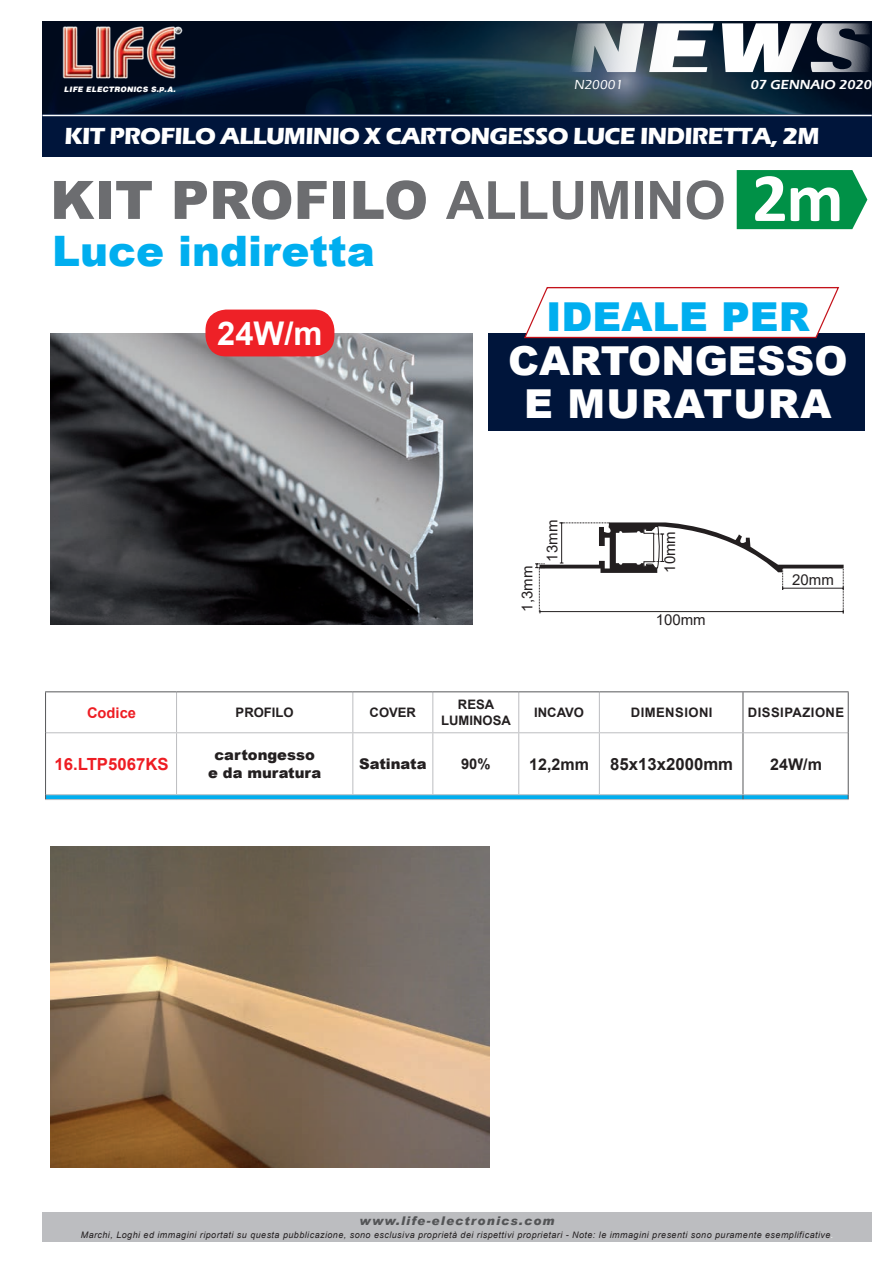
<style>
.page{position:relative;width:893px;height:1263px;background:#fff}
.page>*{position:absolute;margin:0;border:0;box-sizing:border-box;transform-origin:0 0}
.t1{font:900 52.95px "Arial";color:#6c6d70}
.t2{font:900 42px "Arial";color:#00aeef}
.t3{font:900 39.9px/43.8px "Arial";color:#fff;text-align:center}
.t4{font:900 39.9px "Arial";color:#00aeef}
.t5{font:700 32.7px "Arial";color:#fff}
.t6{font:700 24px "Eras ITC";letter-spacing:-.03em;color:#fff}
.t7{font:700 16.8px "Arial";color:#ee1d23}
.t8{font:700 16.8px "Arial";color:#231f20}
.t9{font:700 16.05px "Arial";color:#231f20}
.t10{font:15px "Arial";color:#231f20}
.t11{font:900 14.7px/17.7px "Arial";color:#231f20;text-align:center}
.t12{font:700 14.7px "Arial";color:#ee1d23}
.t13{font:700 14.7px "Arial";color:#231f20}
.t14{font:600 13.5px "Eras ITC";color:#fff}
.t15{font:500 13.5px "Eras ITC";color:#fff}
.t16{font:700 13.05px/15.8px "Arial";color:#231f20;text-align:center}
.t17{font:700 13.05px "Arial";letter-spacing:.035em;color:#231f20}
.t18{font:italic 900 12px "Arial";letter-spacing:.1em;color:#545557}
.t19{font:italic 9px "Arial";letter-spacing:.05em;color:#231f20}
.t20{font:7.5px "Airbus Special";letter-spacing:.03em;color:#fff}
.s1{font-weight:700}
.s2{font-family:"Calibri";font-weight:700;font-size:69.75px;color:#fff}
.s3{color:#fff}
</style>
<div class="page">
<img style="left:50px;top:333px;width:423px;height:292px">
<img style="left:43px;top:21px;width:829px;height:93px">
<img style="left:60px;top:24px;width:122px;height:57px">
<svg style="left:569px;top:23px;width:301px;height:49px"></svg>
<div style="left:43px;top:115px;width:829px;height:42px;background:#00153b"></div>
<hr style="left:43px;top:115px;width:829px;height:1px;background:#fff">
<div style="left:43px;top:1212px;width:829px;height:30px;background:#bcbdc0"></div>
<svg style="left:737px;top:170px;width:130px;height:59px;background:#0e9751"></svg>
<hr style="left:176px;top:692px;width:1px;height:40px;background:#bcbdc0">
<hr style="left:352px;top:692px;width:1px;height:40px;background:#bcbdc0">
<hr style="left:432px;top:692px;width:1px;height:40px;background:#bcbdc0">
<hr style="left:518px;top:692px;width:1px;height:40px;background:#bcbdc0">
<hr style="left:599px;top:692px;width:1px;height:40px;background:#bcbdc0">
<hr style="left:46px;top:732px;width:131px;height:1px;background:#bcbdc0">
<hr style="left:177px;top:732px;width:176px;height:1px;background:#bcbdc0">
<hr style="left:176px;top:733px;width:1px;height:61px;background:#bcbdc0">
<hr style="left:353px;top:732px;width:80px;height:1px;background:#bcbdc0">
<hr style="left:352px;top:733px;width:1px;height:61px;background:#bcbdc0">
<hr style="left:433px;top:732px;width:86px;height:1px;background:#bcbdc0">
<hr style="left:432px;top:733px;width:1px;height:61px;background:#bcbdc0">
<hr style="left:519px;top:732px;width:80px;height:1px;background:#bcbdc0">
<hr style="left:518px;top:733px;width:1px;height:61px;background:#bcbdc0">
<hr style="left:599px;top:732px;width:144px;height:1px;background:#bcbdc0">
<hr style="left:599px;top:733px;width:1px;height:61px;background:#bcbdc0">
<hr style="left:743px;top:732px;width:105px;height:1px;background:#bcbdc0">
<hr style="left:46px;top:794px;width:131px;height:1px;background:#bcbdc0">
<hr style="left:177px;top:794px;width:176px;height:1px;background:#bcbdc0">
<hr style="left:353px;top:794px;width:80px;height:1px;background:#bcbdc0">
<hr style="left:433px;top:794px;width:86px;height:1px;background:#bcbdc0">
<hr style="left:519px;top:794px;width:80px;height:1px;background:#bcbdc0">
<hr style="left:599px;top:794px;width:144px;height:1px;background:#bcbdc0">
<hr style="left:743px;top:794px;width:105px;height:1px;background:#bcbdc0">
<hr style="left:45px;top:799px;width:132px;height:1px;background:#bcbdc0">
<hr style="left:177px;top:799px;width:176px;height:1px;background:#bcbdc0">
<hr style="left:353px;top:799px;width:80px;height:1px;background:#bcbdc0">
<hr style="left:433px;top:799px;width:86px;height:1px;background:#bcbdc0">
<hr style="left:519px;top:799px;width:80px;height:1px;background:#bcbdc0">
<hr style="left:599px;top:799px;width:144px;height:1px;background:#bcbdc0">
<hr style="left:743px;top:799px;width:106px;height:1px;background:#bcbdc0">
<hr style="left:45px;top:691px;width:132px;height:1px;background:#57585a">
<hr style="left:45px;top:692px;width:1px;height:41px;background:#57585a">
<hr style="left:177px;top:691px;width:176px;height:1px;background:#57585a">
<hr style="left:353px;top:691px;width:80px;height:1px;background:#57585a">
<hr style="left:433px;top:691px;width:86px;height:1px;background:#57585a">
<hr style="left:519px;top:691px;width:80px;height:1px;background:#57585a">
<hr style="left:599px;top:691px;width:144px;height:1px;background:#57585a">
<hr style="left:743px;top:691px;width:106px;height:1px;background:#57585a">
<hr style="left:743px;top:692px;width:1px;height:40px;background:#57585a">
<hr style="left:848px;top:692px;width:1px;height:41px;background:#57585a">
<hr style="left:45px;top:733px;width:1px;height:62px;background:#57585a">
<hr style="left:743px;top:733px;width:1px;height:61px;background:#57585a">
<hr style="left:848px;top:733px;width:1px;height:62px;background:#57585a">
<svg style="left:45px;top:795px;width:804px;height:4px;background:#0caeeb"></svg>
<svg style="left:535px;top:522px;width:309px;height:91px"></svg>
<div style="left:205px;top:310px;width:129px;height:46px;background:#ee2127;border-radius:21px"></div>
<div style="left:489px;top:333px;width:376px;height:97px;background:#00153b"></div>
<svg style="left:524px;top:287px;width:316px;height:52px"></svg>
<img style="left:50px;top:846px;width:440px;height:321px">
<h3 class="t15" style="left:574px;top:77px;width:52px">N20001</h3>
<h3 class="t14" style="left:750px;top:77px;width:124px">07 GENNAIO 2020</h3>
<h3 class="t6" style="left:65px;top:122px;width:756px">KIT PROFILO ALLUMINIO X CARTONGESSO LUCE INDIRETTA, 2M</h3>
<p class="t20" style="left:64px;top:85px;width:113px">LIFE ELECTRONICS S.p.A.</p>
<h1 class="t1" style="left:50px;top:162px;width:795px">KIT PROFILO <span class="s1">ALLUMINO</span> <span class="s2">2m</span></h1>
<h2 class="t2" style="left:52px;top:221px;width:324px">Luce indiretta</h2>
<h3 class="t5" style="left:217px;top:310px;width:107px">24W/m</h3>
<h3 class="t4" style="left:546px;top:288px;width:265px">IDEALE PER</h3>
<h3 class="t3" style="left:508px;top:337px;width:341px">CARTONGESSO<br>E MURATURA</h3>
<h3 class="t10" style="left:517px;top:612px;width:47px;rotate:-90deg">1,3mm</h3>
<h3 class="t10" style="left:542px;top:561px;width:43px;rotate:-90deg">13mm</h3>
<h3 class="t10" style="left:660px;top:573px;width:43px;rotate:-90deg">10mm</h3>
<h3 class="t10" style="left:656px;top:609px;width:51px">100mm</h3>
<h3 class="t10" style="left:792px;top:570px;width:43px">20mm</h3>
<h3 class="t12" style="left:87px;top:702px;width:51px">Codice</h3>
<h3 class="t16" style="left:236px;top:705px;width:60px">PROFILO</h3>
<h3 class="t16" style="left:370px;top:705px;width:48px">COVER</h3>
<h3 class="t16" style="left:441px;top:697px;width:71px">RESA<br>LUMINOSA</h3>
<h3 class="t16" style="left:534px;top:705px;width:51px">INCAVO</h3>
<h3 class="t17" style="left:631px;top:703px;width:83px">DIMENSIONI</h3>
<h3 class="t17" style="left:748px;top:703px;width:98px">DISSIPAZIONE</h3>
<h3 class="t7" style="left:54px;top:752px;width:116px">16.LTP5067KS</h3>
<h3 class="t11" style="left:208px;top:746px;width:114px">cartongesso e da muratura</h3>
<h3 class="t11" style="left:359px;top:754px;width:69px">Satinata</h3>
<h3 class="t13" style="left:461px;top:754px;width:31px">90%</h3>
<h3 class="t9" style="left:529px;top:753px;width:61px">12,2mm</h3>
<h3 class="t8" style="left:610px;top:752px;width:124px">85x13x2000mm</h3>
<h3 class="t9" style="left:770px;top:753px;width:53px">24W/m</h3>
<h3 class="t18" style="left:360px;top:1213px;width:197px">www.life-electronics.com</h3>
<p class="t19" style="left:81px;top:1229px;width:754px">Marchi, Loghi ed immagini riportati su questa pubblicazione, sono esclusiva proprietà dei rispettivi proprietari - Note: le immagini presenti sono puramente esemplificative<span class="s3">.</span></p>
</div>
